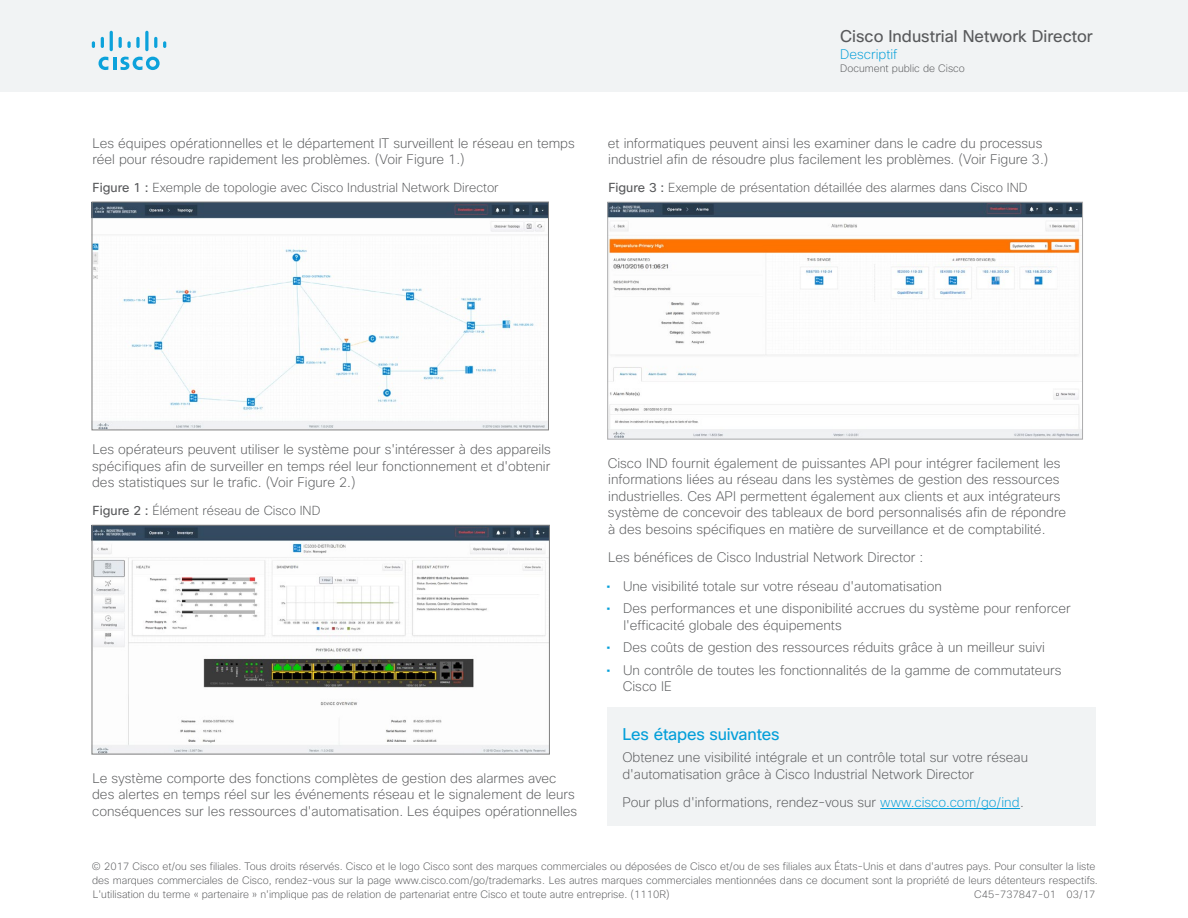
<style>
.page{position:relative;width:1188px;height:918px;background:#fff}
.page>*{position:absolute;margin:0;border:0;box-sizing:border-box;transform-origin:0 0}
.t1{font:16.5px "Cisco Sans";color:#58595b}
.t2{font:16.5px "Cisco Sans";letter-spacing:-.01em;color:#049fd9}
.t3{font:200 13.5px/16.5px "Cisco Sans";color:#58595b}
.t4{font:200 13.5px "Cisco Sans";color:#049fd9}
.t5{font:200 12.75px "Cisco Sans";color:#58595b}
.t6{font:200 10.5px/13.5px "Cisco Sans";color:#58595b}
.s1{font-weight:400}
.s2{font-weight:400;color:#049fd9}
.s3{color:#049fd9}
</style>
<div class="page">
<div style="left:0;top:0;width:1188px;height:92px;background:#f1f3f4"></div>
<svg style="left:99px;top:57px;width:61px;height:13px"></svg>
<svg style="left:92px;top:41px;width:3px;height:7px"></svg>
<svg style="left:101px;top:37px;width:3px;height:11px"></svg>
<hr style="left:110px;top:31px;width:3px;height:20px;background:#0ca2db;border-radius:2px">
<svg style="left:119px;top:37px;width:12px;height:11px"></svg>
<svg style="left:136px;top:37px;width:4px;height:11px"></svg>
<svg style="left:145px;top:31px;width:4px;height:20px"></svg>
<svg style="left:154px;top:37px;width:3px;height:11px"></svg>
<svg style="left:163px;top:41px;width:3px;height:7px"></svg>
<img style="left:94px;top:204px;width:453px;height:224px">
<div style="left:92px;top:202px;width:457px;height:228px;border:1px solid #808080"></div>
<img style="left:94px;top:527px;width:454px;height:225px">
<div style="left:92px;top:525px;width:458px;height:229px;border:1px solid #808080"></div>
<img style="left:610px;top:204px;width:471px;height:233px">
<div style="left:608px;top:202px;width:475px;height:237px;border:1px solid #acacad"></div>
<div style="left:608px;top:707px;width:488px;height:119px;background:#f1f3f4"></div>
<hr style="left:880px;top:808px;width:140px;height:1px;background:#049fd9">
<p class="t3" style="left:92px;top:134px;width:484px">Les équipes opérationnelles et le département IT surveillent le réseau en temps réel pour résoudre rapidement les problèmes. (Voir Figure 1.)</p>
<p class="t5" style="left:93px;top:179px;width:408px"><span class="s1">Figure 1 :</span> Exemple de topologie avec Cisco Industrial Network Director</p>
<p class="t1" style="left:840px;top:26px;width:254px">Cisco Industrial Network Director</p>
<p class="t4" style="left:840px;top:45px;width:59px">Descriptif</p>
<p class="t6" style="left:840px;top:62px;width:126px">Document public de Cisco</p>
<p class="t3" style="left:608px;top:134px;width:442px">et informatiques peuvent ainsi les examiner dans le cadre du processus industriel afin de résoudre plus facilement les problèmes. (Voir Figure 3.)</p>
<p class="t5" style="left:608px;top:179px;width:421px"><span class="s1">Figure 3 :</span> Exemple de présentation détaillée des alarmes dans Cisco IND</p>
<p class="t3" style="left:92px;top:441px;width:460px;text-align:justify">Les opérateurs peuvent utiliser le système pour s'intéresser à des appareils spécifiques afin de surveiller en temps réel leur fonctionnement et d'obtenir des statistiques sur le trafic. (Voir Figure 2.)</p>
<p class="t5" style="left:93px;top:502px;width:229px"><span class="s1">Figure 2 :</span> Élément réseau de Cisco IND</p>
<p class="t3" style="left:92px;top:770px;width:487px">Le système comporte des fonctions complètes de gestion des alarmes avec des alertes en temps réel sur les événements réseau et le signalement de leurs conséquences sur les ressources d'automatisation. Les équipes opérationnelles</p>
<p class="t3" style="left:608px;top:455px;width:460px">Cisco IND fournit également de puissantes API pour intégrer facilement les informations liées au réseau dans les systèmes de gestion des ressources industrielles. Ces API permettent également aux clients et aux intégrateurs système de concevoir des tableaux de bord personnalisés afin de répondre à des besoins spécifiques en matière de surveillance et de comptabilité.</p>
<p class="t3" style="left:608px;top:549px;width:317px">Les bénéfices de Cisco Industrial Network Director :</p>
<p class="t3" style="left:606px;top:578px;width:337px"><span class="s2">•</span> Une visibilité totale sur votre réseau d'automatisation</p>
<p class="t3" style="left:623px;top:600px;width:449px;text-indent:-17px"><span class="s2">•</span> Des performances et une disponibilité accrues du système pour renforcer l'efficacité globale des équipements</p>
<p class="t3" style="left:606px;top:639px;width:440px"><span class="s2">•</span> Des coûts de gestion des ressources réduits grâce à un meilleur suivi</p>
<p class="t3" style="left:623px;top:662px;width:440px;text-indent:-16px"><span class="s2">•</span> Un contrôle de toutes les fonctionnalités de la gamme de commutateurs<br>Cisco IE</p>
<p class="t2" style="left:622px;top:723px;width:159px">Les étapes suivantes</p>
<p class="t3" style="left:622px;top:749px;width:407px">Obtenez une visibilité intégrale et un contrôle total sur votre réseau d'automatisation grâce à Cisco Industrial Network Director</p>
<p class="t3" style="left:622px;top:794px;width:403px">Pour plus d'informations, rendez-vous sur <span class="s3">www.cisco.com/go/ind</span>.</p>
<p class="t6" style="left:92px;top:860px;width:1007px">© 2017 Cisco et/ou ses filiales. Tous droits réservés. Cisco et le logo Cisco sont des marques commerciales ou déposées de Cisco et/ou de ses filiales aux États-Unis et dans d'autres pays. Pour consulter la liste des marques commerciales de Cisco, rendez-vous sur la page www.cisco.com/go/trademarks. Les autres marques commerciales mentionnées dans ce document sont la propriété de leurs détenteurs respectifs.<br>L'utilisation du terme « partenaire » n'implique pas de relation de partenariat entre Cisco et toute autre entreprise. (1110R)</p>
<p class="t6" style="left:974px;top:887px;width:123px">C45-737847-01 03/17</p>
</div>
